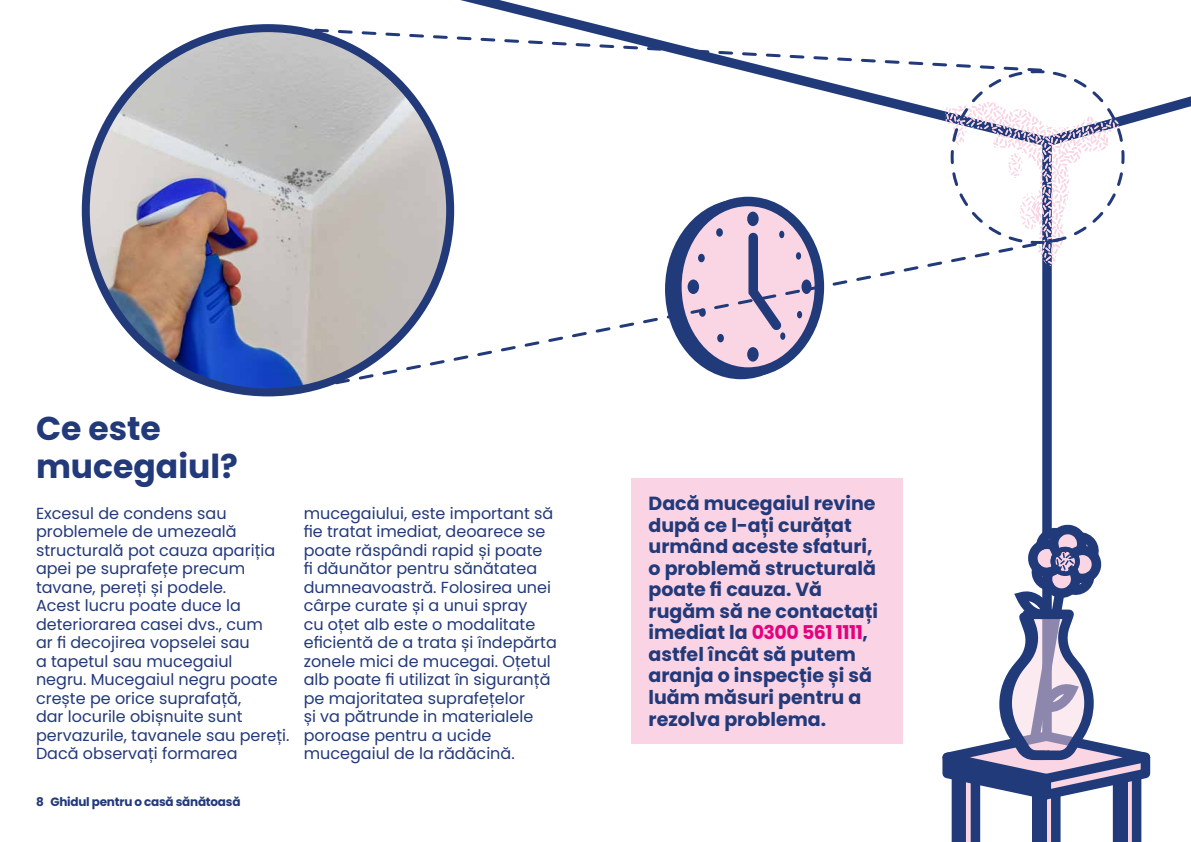
<style>
.page{position:relative;width:1191px;height:842px;background:#fff}
.page>*{position:absolute;margin:0;border:0;box-sizing:border-box;transform-origin:0 0}
.t1{font:700 33px/38px "Poppins";color:#22397a}
.t2{font:700 19px/21.5px "Poppins";color:#22397a}
.t3{font:16px/18.5px "Poppins";color:#22397a}
.t4{font:700 12px "Poppins";letter-spacing:-.02em;color:#22397a}
.s1{color:#e6007d}
</style>
<div class="page">
<div style="left:1042px;top:143px;width:9px;height:612px;background:#213a7a"></div>
<svg style="left:460px;top:0;width:731px;height:125px"></svg>
<svg style="left:901px;top:517px;width:250px;height:325px"></svg>
<div style="left:631px;top:478px;width:272px;height:265px;background:#fad4e4"></div>
<img style="left:86px;top:28px;width:364px;height:364px;border-radius:182px">
<svg style="left:309px;top:339px;width:743px;height:52px"></svg>
<svg style="left:265px;top:24px;width:861px;height:315px"></svg>
<h1 class="t1" style="left:36px;top:409px;width:203px">Ce este mucegaiul?</h1>
<p class="t3" style="left:36px;top:504px;width:255px">Excesul de condens sau problemele de umezeală structurală pot cauza apariția apei pe suprafețe precum tavane, pereți și podele.<br>Acest lucru poate duce la deteriorarea casei dvs., cum<br>ar fi decojirea vopselei sau<br>a tapetul sau mucegaiul<br>negru. Mucegaiul negru poate crește pe orice suprafață,<br>dar locurile obișnuite sunt pervazurile, tavanele sau pereți.<br>Dacă observați formarea</p>
<p class="t3" style="left:304px;top:504px;width:255px">mucegaiului, este important să fie tratat imediat, deoarece se poate răspândi rapid și poate<br>fi dăunător pentru sănătatea dumneavoastră. Folosirea unei cârpe curate și a unui spray<br>cu oțet alb este o modalitate eficientă de a trata și îndepărta zonele mici de mucegai. Oțetul alb poate fi utilizat în siguranță pe majoritatea suprafețelor<br>și va pătrunde in materialele poroase pentru a ucide mucegaiul de la rădăcină.</p>
<p class="t4" style="left:36px;top:795px;width:206px">8 Ghidul pentru o casă sănătoasă</p>
<p class="t2" style="left:648px;top:493px;width:231px">Dacă mucegaiul revine după ce l-ați curățat urmând aceste sfaturi, o problemă structurală poate fi cauza. Vă rugăm să ne contactați imediat la <span class="s1">0300 561 1111</span>, astfel încât să putem aranja o inspecție și să luăm măsuri pentru a rezolva problema.</p>
</div>
